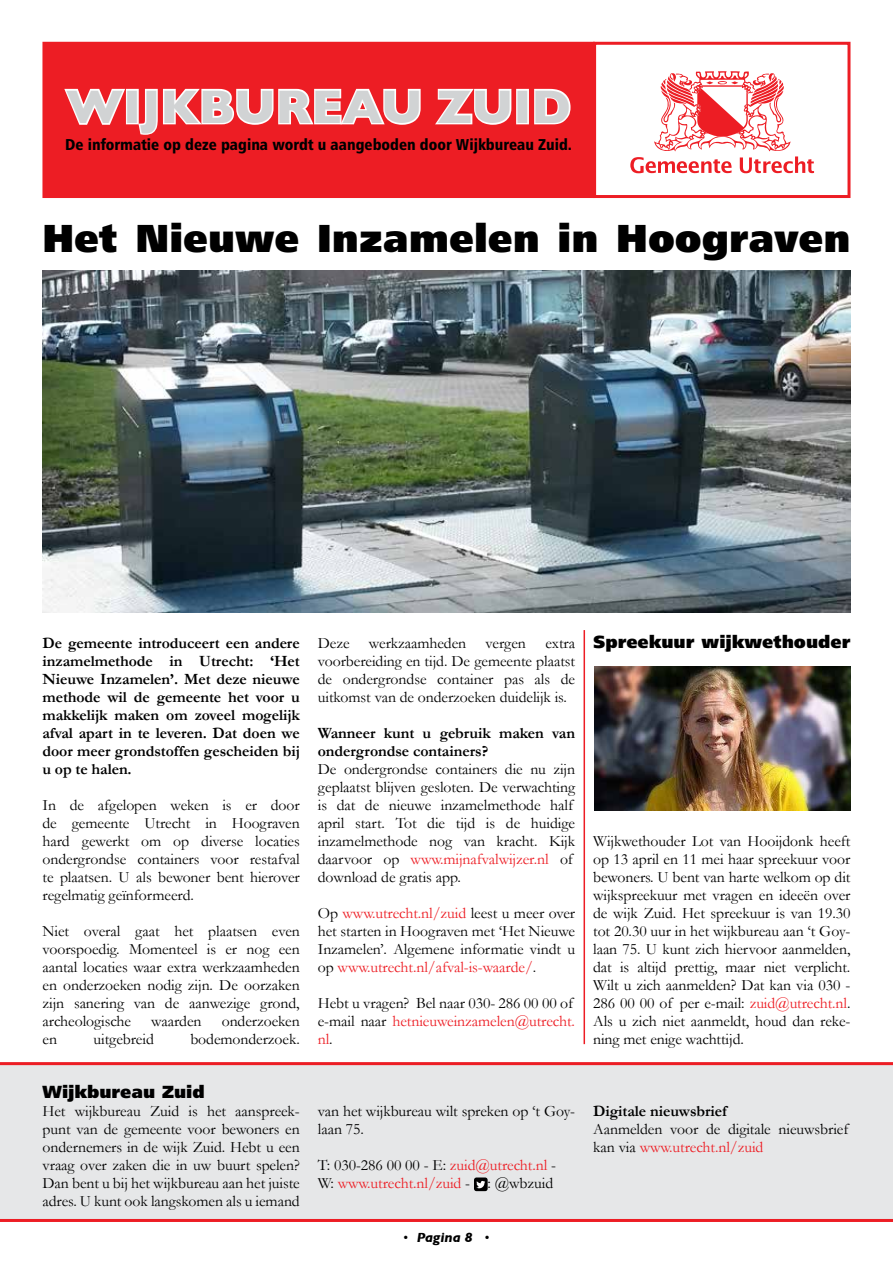
<style>
.page{position:relative;width:893px;height:1263px;background:#fff}
.page>*{position:absolute;margin:0;border:0;box-sizing:border-box;transform-origin:0 0}
.t1{font:700 48px "Gill Sans";color:#d1d3d4}
.t2{font:39px "Humanist 777 BT Extra Black B";color:#000}
.t3{font:17.55px "Humanist 777 BT Extra Black B";color:#000}
.t4{font:15.75px/18px "Garamond";letter-spacing:-.005em;color:#000;text-align:justify}
.t5{font:700 15.75px/18px "Garamond";letter-spacing:-.005em;color:#000;text-align:justify}
.t6{font:15.75px/18px "Garamond";letter-spacing:-.005em;color:#ed1d24}
.t7{font:15.75px "Humanist 777 BT Black Condensed B";color:#000}
.t8{font:italic 700 13.5px "Gill Sans";color:#000}
.s1{color:#ed1d24}
.s2{color:#000}
.s3{font-weight:300;font-style:normal}
</style>
<div class="page">
<div style="left:0;top:1062px;width:893px;height:158px;background:#e6e7e8"></div>
<hr style="left:0;top:1062px;width:893px;height:3px;background:#ed1d24">
<hr style="left:0;top:1219px;width:893px;height:3px;background:#ed1d24">
<div style="left:44px;top:43px;width:549px;height:153px;background:#ed1d24"></div>
<svg style="left:64px;top:88px;width:63px;height:37px"></svg>
<div style="left:126px;top:89px;width:13px;height:35px;border:3px solid #fff"></div>
<svg style="left:137px;top:88px;width:284px;height:47px"></svg>
<svg style="left:435px;top:88px;width:77px;height:37px"></svg>
<div style="left:516px;top:89px;width:13px;height:35px;border:3px solid #fff"></div>
<svg style="left:534px;top:88px;width:37px;height:37px"></svg>
<div style="left:42px;top:42px;width:553px;height:156px;border:3px solid #ed1d24"></div>
<svg style="left:630px;top:71px;width:184px;height:102px"></svg>
<div style="left:593px;top:42px;width:257px;height:156px;border:3px solid #ed1d24"></div>
<img style="left:594px;top:666px;width:256px;height:144px">
<svg style="left:474px;top:1177px;width:14px;height:14px"></svg>
<img style="left:43px;top:270px;width:807px;height:342px">
<hr style="left:584px;top:630px;width:1px;height:414px;background:#ed1d24">
<h1 class="t1" style="left:66px;top:69px;width:506px">WIJKBUREAU ZUID</h1>
<p class="t7" style="left:65px;top:134px;width:508px">De informatie op deze pagina wordt u aangeboden door Wijkbureau Zuid.</p>
<h2 class="t2" style="left:43px;top:213px;width:810px">Het Nieuwe Inzamelen in Hoograven</h2>
<p class="t5" style="left:43px;top:634px;width:259px">De gemeente introduceert een andere inzamelmethode in Utrecht: ‘Het Nieuwe Inzamelen’. Met deze nieuwe methode wil de gemeente het voor u makkelijk maken om zoveel mogelijk afval apart in te leveren. Dat doen we door meer grondstoffen gescheiden bij u op te halen.</p>
<p class="t4" style="left:43px;top:796px;width:259px">In de afgelopen weken is er door de gemeente Utrecht in Hoograven hard gewerkt om op diverse locaties ondergrondse containers voor restafval te plaatsen. U als bewoner bent hierover regelmatig geïnformeerd.</p>
<p class="t4" style="left:43px;top:922px;width:259px">Niet overal gaat het plaatsen even voorspoedig. Momenteel is er nog een aantal locaties waar extra werkzaamheden en onderzoeken nodig zijn. De oorzaken zijn sanering van de aanwezige grond, archeologische</p>
<p class="t4" style="left:151px;top:1012px;width:52px">waarden</p>
<p class="t4" style="left:222px;top:1012px;width:80px">onderzoeken</p>
<p class="t4" style="left:43px;top:1030px;width:16px">en</p>
<p class="t4" style="left:93px;top:1030px;width:62px">uitgebreid</p>
<p class="t4" style="left:190px;top:1030px;width:111px">bodemonderzoek.</p>
<p class="t4" style="left:318px;top:634px;width:259px">Deze werkzaamheden vergen extra voorbereiding en tijd. De gemeente plaatst de ondergrondse container pas als de uitkomst van de onderzoeken duidelijk is.</p>
<p class="t5" style="left:318px;top:724px;width:259px">Wanneer kunt u gebruik maken van ondergrondse containers?</p>
<p class="t4" style="left:318px;top:760px;width:259px;text-align:left">De ondergrondse containers die nu zijn geplaatst blijven gesloten. De verwachting is dat de nieuwe inzamelmethode half april start. Tot die tijd is de huidige inzamelmethode nog van kracht. Kijk daarvoor op <span class="s1">www.mijnafvalwijzer.nl</span> of download de gratis app.</p>
<p class="t4" style="left:318px;top:904px;width:259px">Op <span class="s1">www.utrecht.nl/zuid</span> leest u meer over het starten in Hoograven met ‘Het Nieuwe Inzamelen’. Algemene informatie vindt u op <span class="s1">www.utrecht.nl/afval-is-waarde/</span>.</p>
<p class="t4" style="left:318px;top:994px;width:259px;text-align:left">Hebt u vragen? Bel naar 030- 286 00 00 of e-mail naar <span class="s1">hetnieuweinzamelen@utrecht. nl</span>.</p>
<p class="t3" style="left:43px;top:1081px;width:164px">Wijkbureau Zuid</p>
<p class="t4" style="left:43px;top:1102px;width:259px">Het wijkbureau Zuid is het aanspreek&shy;punt van de gemeente voor bewoners en ondernemers in de wijk Zuid. Hebt u een vraag over zaken die in uw buurt spelen?<br>Dan bent u bij het wijkbureau aan het juiste adres. U kunt ook langskomen als u iemand</p>
<p class="t4" style="left:318px;top:1102px;width:259px">van het wijkbureau wilt spreken op ‘t Goy&shy;laan 75.</p>
<p class="t6" style="left:318px;top:1156px;width:240px"><span class="s2">T: 030-286 00 00 - E:</span> zuid@utrecht.nl <span class="s2">-<br>W:</span> www.utrecht.nl/zuid <span class="s2">- : @wbzuid</span></p>
<p class="t8" style="left:402px;top:1230px;width:90px"><span class="s3">•</span> Pagina 8 <span class="s3">•</span></p>
<p class="t3" style="left:593px;top:631px;width:259px">Spreekuur wijkwethouder</p>
<p class="t4" style="left:593px;top:832px;width:259px">Wijkwethouder Lot van Hooijdonk heeft op 13 april en 11 mei haar spreekuur voor bewoners. U bent van harte welkom op dit wijkspreekuur met vragen en ideeën over de wijk Zuid. Het spreekuur is van 19.30 tot 20.30 uur in het wijkbureau aan ‘t Goy&shy;laan 75. U kunt zich hiervoor aanmelden, dat is altijd prettig, maar niet verplicht.<br>Wilt u zich aanmelden? Dat kan via 030 - 286 00 00 of per e-mail: <span class="s1">zuid@utrecht.nl</span>.<br>Als u zich niet aanmeldt, houd dan reke&shy;ning met enige wachttijd.</p>
<p class="t5" style="left:593px;top:1102px;width:135px">Digitale nieuwsbrief</p>
<p class="t4" style="left:593px;top:1120px;width:257px">Aanmelden voor de digitale nieuwsbrief kan via <span class="s1">www.utrecht.nl/zuid</span></p>
</div>
